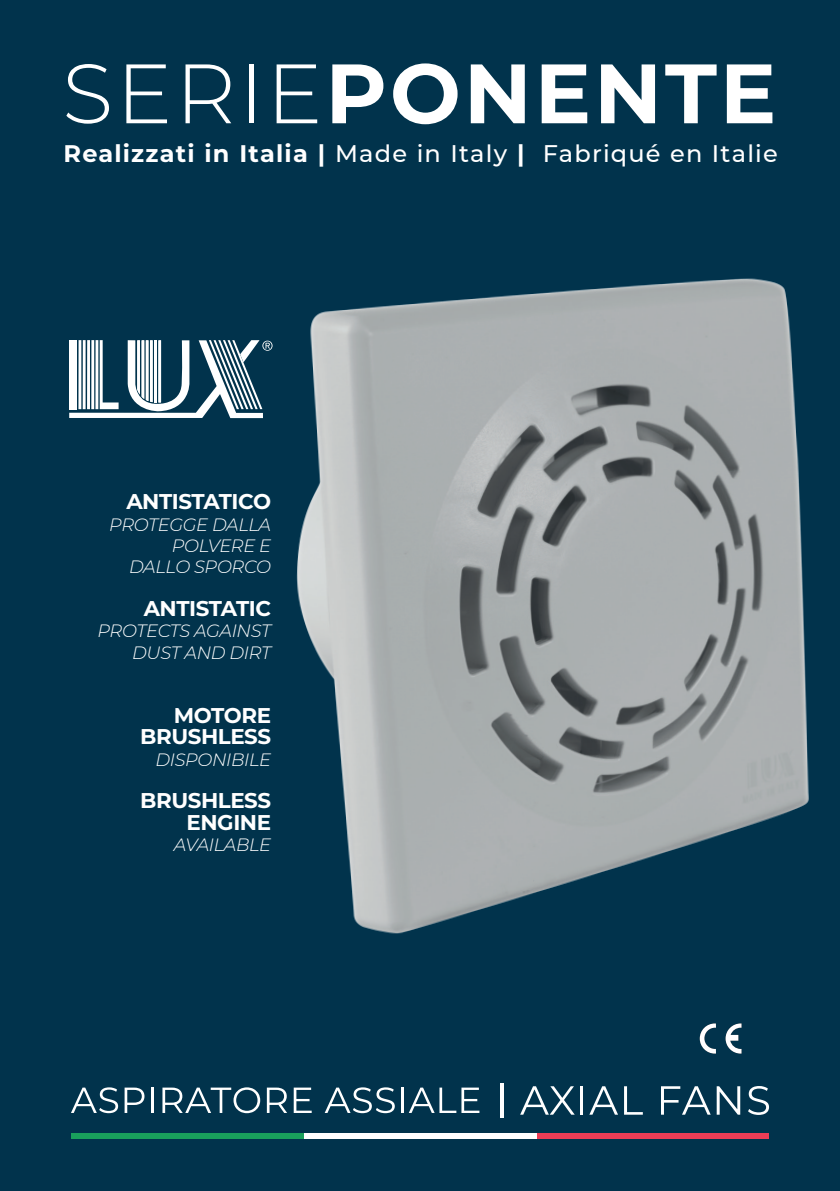
<style>
.page{position:relative;width:840px;height:1191px;background:#fff}
.page>*{position:absolute;margin:0;border:0;box-sizing:border-box;transform-origin:0 0}
.t1{font:700 84px "Montserrat";letter-spacing:.035em;color:#fff}
.t2{font:500 24px "Montserrat";letter-spacing:.05em;color:#fff}
.t3{font:700 21.4px/21.4px "Montserrat";letter-spacing:-.02em;color:#fff;text-align:right}
.t4{font:italic 300 17.8px "Montserrat";letter-spacing:-.02em;color:#fff}
.s1{font-weight:300}
.s2{font-weight:700}
</style>
<div class="page">
<div style="left:0;top:0;width:839px;height:1191px;background:#01334c"></div>
<svg style="left:699px;top:1023px;width:16px;height:30px"></svg>
<svg style="left:725px;top:1023px;width:16px;height:30px"></svg>
<div style="left:71px;top:1133px;width:232px;height:6px;background:#19a05c"></div>
<div style="left:536px;top:1133px;width:232px;height:6px;background:#ec3d56"></div>
<div style="left:303px;top:1133px;width:233px;height:6px;background:#fff"></div>
<svg style="left:69px;top:340px;width:199px;height:78px"></svg>
<svg style="left:520px;top:1086px;width:54px;height:28px"></svg>
<hr style="left:580px;top:1086px;width:3px;height:28px;background:#fff">
<svg style="left:589px;top:1086px;width:28px;height:28px"></svg>
<svg style="left:624px;top:1086px;width:18px;height:28px"></svg>
<svg style="left:661px;top:1086px;width:49px;height:28px"></svg>
<svg style="left:716px;top:1086px;width:23px;height:28px"></svg>
<svg style="left:748px;top:1086px;width:20px;height:29px"></svg>
<svg style="left:71px;top:1087px;width:47px;height:26px"></svg>
<svg style="left:124px;top:1087px;width:20px;height:26px"></svg>
<hr style="left:151px;top:1087px;width:2px;height:26px;background:#fff">
<svg style="left:162px;top:1087px;width:98px;height:26px"></svg>
<svg style="left:267px;top:1087px;width:20px;height:26px"></svg>
<svg style="left:293px;top:1087px;width:18px;height:26px"></svg>
<svg style="left:324px;top:1087px;width:70px;height:26px"></svg>
<hr style="left:401px;top:1087px;width:2px;height:26px;background:#fff">
<svg style="left:408px;top:1087px;width:71px;height:26px"></svg>
<hr style="left:500px;top:1083px;width:3px;height:34px;background:#fff">
<svg style="left:268px;top:278px;width:541px;height:656px;fill:#aaafb0"></svg>
<p class="t1" style="left:62px;top:33px;width:715px"><span class="s1">SERIE</span>PONENTE</p>
<p class="t2" style="left:63px;top:136px;width:715px"><span class="s2">Realizzati in Italia |</span> Made in Italy <span class="s2">|</span> Fabriqué en Italie</p>
<p class="t3" style="left:126px;top:490px;width:146px">ANTISTATICO</p>
<p class="t4" style="left:109px;top:512px;width:163px">PROTEGGE DALLA</p>
<p class="t4" style="left:172px;top:533px;width:101px">POLVERE E</p>
<p class="t4" style="left:129px;top:555px;width:143px">DALLO SPORCO</p>
<p class="t3" style="left:144px;top:596px;width:129px">ANTISTATIC</p>
<p class="t4" style="left:97px;top:619px;width:175px">PROTECTS AGAINST</p>
<p class="t4" style="left:132px;top:640px;width:140px">DUST AND DIRT</p>
<p class="t3" style="left:140px;top:703px;width:132px">MOTORE<br>BRUSHLESS</p>
<p class="t4" style="left:155px;top:747px;width:117px">DISPONIBILE</p>
<p class="t3" style="left:140px;top:789px;width:132px">BRUSHLESS</p>
<p class="t3" style="left:186px;top:810px;width:86px">ENGINE</p>
<p class="t4" style="left:174px;top:832px;width:99px">AVAILABLE</p>
</div>
